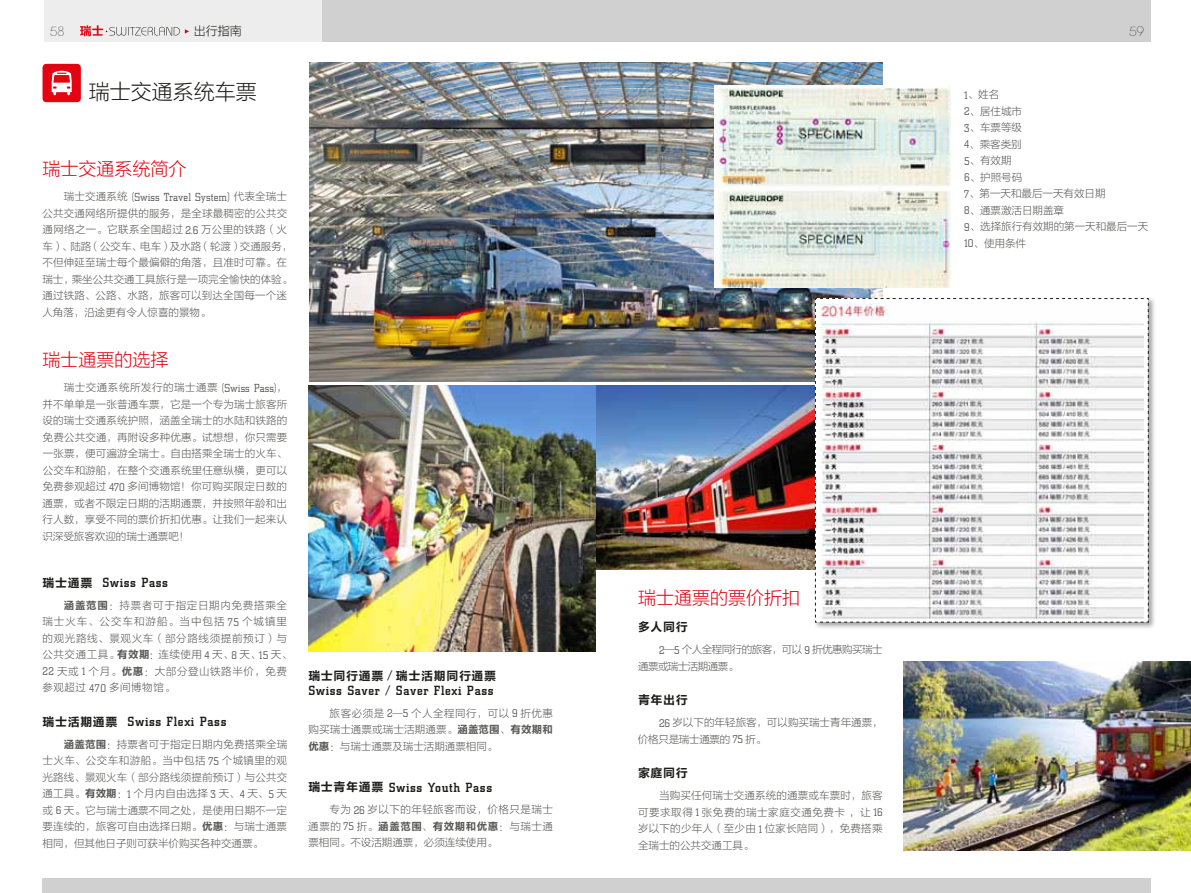
<style>
.page{position:relative;width:1191px;height:893px;background:#fff}
.page>*{position:absolute;margin:0;border:0;box-sizing:border-box;transform-origin:0 0}
.t1{font:21px "FZLTXHK GBK1 0";color:#1d1d1b}
.t2{font:18px "FZLTXHK GBK1 0";color:#e30313}
.t3{font:300 15px "Lapland";color:#1d1d1b}
.t4{font:500 13.8px "City D";letter-spacing:.045em;color:#1d1d1b}
.t5{font:12.15px "City D Ligh";color:#575756}
.t6{font:12px "FZLTCHK GBK1 0";letter-spacing:.05em;color:#1d1d1b}
.t7{font:12px "FZLTXHK GBK1 0";color:#1d1d1b}
.t8{font:10.5px/16.5px "FZLTXHK GBK1 0";letter-spacing:.015em;color:#575756;text-align:justify}
.t9{font:10.5px/16.5px "FZLTXHK GBK1 0";letter-spacing:.065em;color:#575756}
.t10{font:10.5px/16.5px "FZLTXHK GBK1 0";letter-spacing:-.045em;color:#575756}
.s1{font-family:"FZLTXHK GBK1 0";font-size:10.5px}
.s2{font-family:"City D Ligh";font-size:12.15px}
.s3{font-family:"FZLTCHK GBK1 0";font-weight:400;font-size:12px}
.s4{font-family:"FZLTCHK GBK1 0"}
.s5{font-family:"City D";font-weight:500;font-size:13.8px}
</style>
<div class="page">
<div style="left:44px;top:0;width:294px;height:41px;background:#ededed"></div>
<div style="left:322px;top:0;width:828px;height:41px;background:#d0d0d0"></div>
<div style="left:43px;top:878px;width:1107px;height:15px;background:#d0d0d0"></div>
<svg style="left:80px;top:25px;width:109px;height:11px"></svg>
<img style="left:595px;top:386px;width:219px;height:184px">
<img style="left:309px;top:63px;width:573px;height:319px">
<img style="left:904px;top:661px;width:287px;height:189px">
<div style="left:814px;top:297px;width:342px;height:333px;background:#1d1d1b;opacity:.41"></div>
<svg style="left:815px;top:298px;width:333px;height:324px"></svg>
<img style="left:820px;top:304px;width:324px;height:314px">
<img style="left:714px;top:186px;width:236px;height:101px">
<img style="left:714px;top:86px;width:236px;height:100px">
<img style="left:308px;top:386px;width:287px;height:266px">
<svg style="left:43px;top:64px;width:38px;height:38px"></svg>
<h3 class="t3" style="left:50px;top:23px;width:16px">58</h3>
<p class="t7" style="left:194px;top:24px;width:49px">出行指南</p>
<h3 class="t3" style="left:1129px;top:23px;width:16px">59</h3>
<h1 class="t1" style="left:89px;top:80px;width:169px">瑞士交通系统车票</h1>
<h2 class="t2" style="left:43px;top:159px;width:145px">瑞士交通系统简介</h2>
<p class="t5" style="left:64px;top:190px;width:225px"><span class="s1">瑞士交通系统</span> (Swiss Travel System) <span class="s1">代表全瑞士</span></p>
<p class="t8" style="left:42px;top:205px;width:251px;text-align:left">公共交通网络所提供的服务，是全球最稠密的公共交通网络之一。它联系全国超过 <span class="s2">2.6</span> 万公里的铁路（火车）、陆路（公交车、电车）及水路（轮渡）交通服务，不但伸延至瑞士每个最偏僻的角落，且准时可靠。在瑞士，乘坐公共交通工具旅行是一项完全愉快的体验。通过铁路、公路、水路，旅客可以到达全国每一个迷人角落，沿途更有令人惊喜的景物。</p>
<h2 class="t2" style="left:43px;top:350px;width:127px">瑞士通票的选择</h2>
<p class="t8" style="left:42px;top:380px;width:246px;text-indent:21px">瑞士交通系统所发行的瑞士通票 <span class="s2">(Swiss Pass)</span>，并不单单是一张普通车票，它是一个专为瑞士旅客所设的瑞士交通系统护照，涵盖全瑞士的水陆和铁路的免费公共交通，再附设多种优惠。试想想，你只需要一张票，便可遍游全瑞士。自由搭乘全瑞士的火车、公交车和游船，在整个交通系统里任意纵横，更可以免费参观超过 <span class="s2">470</span> 多间博物馆！你可购买限定日数的通票，或者不限定日期的活期通票，并按照年龄和出行人数，享受不同的票价折扣优惠。让我们一起来认识深受旅客欢迎的瑞士通票吧！</p>
<h3 class="t4" style="left:43px;top:575px;width:127px"><span class="s3">瑞士通票</span> Swiss Pass</h3>
<p class="t9" style="left:42px;top:597px;width:251px;text-indent:21px"><span class="s4">涵盖范围</span>：持票者可于指定日期内免费搭乘全瑞士火车、公交车和游船。当中包括 <span class="s2">75</span> 个城镇里的观光路线、景观火车（部分路线须提前预订）与公共交通工具。<span class="s4">有效期</span>：连续使用 <span class="s2">4</span> 天、<span class="s2">8</span> 天、<span class="s2">15</span> 天、<br><span class="s2">22</span> 天或 <span class="s2">1</span> 个月。<span class="s4">优惠</span>：大部分登山铁路半价，免费参观超过 <span class="s2">470</span> 多间博物馆。</p>
<h3 class="t4" style="left:43px;top:714px;width:185px"><span class="s3">瑞士活期通票</span> Swiss Flexi Pass</h3>
<p class="t8" style="left:42px;top:736px;width:246px;text-indent:21px"><span class="s4">涵盖范围</span>：持票者可于指定日期内免费搭乘全瑞士火车、公交车和游船。当中包括 <span class="s2">75</span> 个城镇里的观光路线、景观火车（部分路线须提前预订）与公共交通工具。<span class="s4">有效期</span>：<span class="s2">1</span> 个月内自由选择 <span class="s2">3</span> 天、<span class="s2">4</span> 天、<span class="s2">5</span> 天或 <span class="s2">6</span> 天。它与瑞士通票不同之处，是使用日期不一定要连续的，旅客可自由选择日期。<span class="s4">优惠</span>：与瑞士通票相同，但其他日子则可获半价购买各种交通票。</p>
<p class="t6" style="left:308px;top:669px;width:189px">瑞士同行通票 <span class="s5">/</span> 瑞士活期同行通票</p>
<h3 class="t4" style="left:308px;top:683px;width:187px">Swiss Saver / Saver Flexi Pass</h3>
<p class="t8" style="left:308px;top:705px;width:246px;text-indent:21px">旅客必须是 <span class="s2">2</span>—<span class="s2">5</span> 个人全程同行，可以 <span class="s2">9</span> 折优惠购买瑞士通票或瑞士活期通票。<span class="s4">涵盖范围</span>、<span class="s4">有效期和优惠</span>：与瑞士通票及瑞士活期通票相同。</p>
<h3 class="t4" style="left:308px;top:780px;width:185px"><span class="s3">瑞士青年通票</span> Swiss Youth Pass</h3>
<p class="t8" style="left:308px;top:802px;width:246px;text-indent:21px">专为 <span class="s2">26</span> 岁以下的年轻旅客而设，价格只是瑞士通票的 <span class="s2">75</span> 折。<span class="s4">涵盖范围</span>、<span class="s4">有效期和优惠</span>：与瑞士通票相同。不设活期通票，必须连续使用。</p>
<p class="t8" style="left:964px;top:87px;width:186px;text-align:left"><span class="s2">1</span>、姓名<br><span class="s2">2</span>、居住城市<br><span class="s2">3</span>、车票等级<br><span class="s2">4</span>、乘客类别<br><span class="s2">5</span>、有效期<br><span class="s2">6</span>、护照号码<br><span class="s2">7</span>、第一天和最后一天有效日期<br><span class="s2">8</span>、通票激活日期盖章<br><span class="s2">9</span>、选择旅行有效期的第一天和最后一天<br><span class="s2">10</span>、使用条件</p>
<h2 class="t2" style="left:638px;top:588px;width:163px">瑞士通票的票价折扣</h2>
<p class="t6" style="left:638px;top:620px;width:51px">多人同行</p>
<p class="t10" style="left:638px;top:641px;width:246px;text-indent:21px"><span class="s2">2</span>—<span class="s2">5</span> 个人全程同行的旅客，可以 <span class="s2">9</span> 折优惠购买瑞士通票或瑞士活期通票。</p>
<p class="t6" style="left:638px;top:693px;width:51px">青年出行</p>
<p class="t8" style="left:638px;top:714px;width:246px;text-indent:21px"><span class="s2">26</span> 岁以下的年轻旅客，可以购买瑞士青年通票，价格只是瑞士通票的 <span class="s2">75</span> 折。</p>
<p class="t6" style="left:638px;top:766px;width:51px">家庭同行</p>
<p class="t8" style="left:638px;top:787px;width:246px;text-indent:21px">当购买任何瑞士交通系统的通票或车票时，旅客可要求取得 <span class="s2">1</span> 张免费的瑞士家庭交通免费卡，让 <span class="s2">16</span>岁以下的少年人（至少由 <span class="s2">1</span> 位家长陪同），免费搭乘全瑞士的公共交通工具。</p>
</div>
